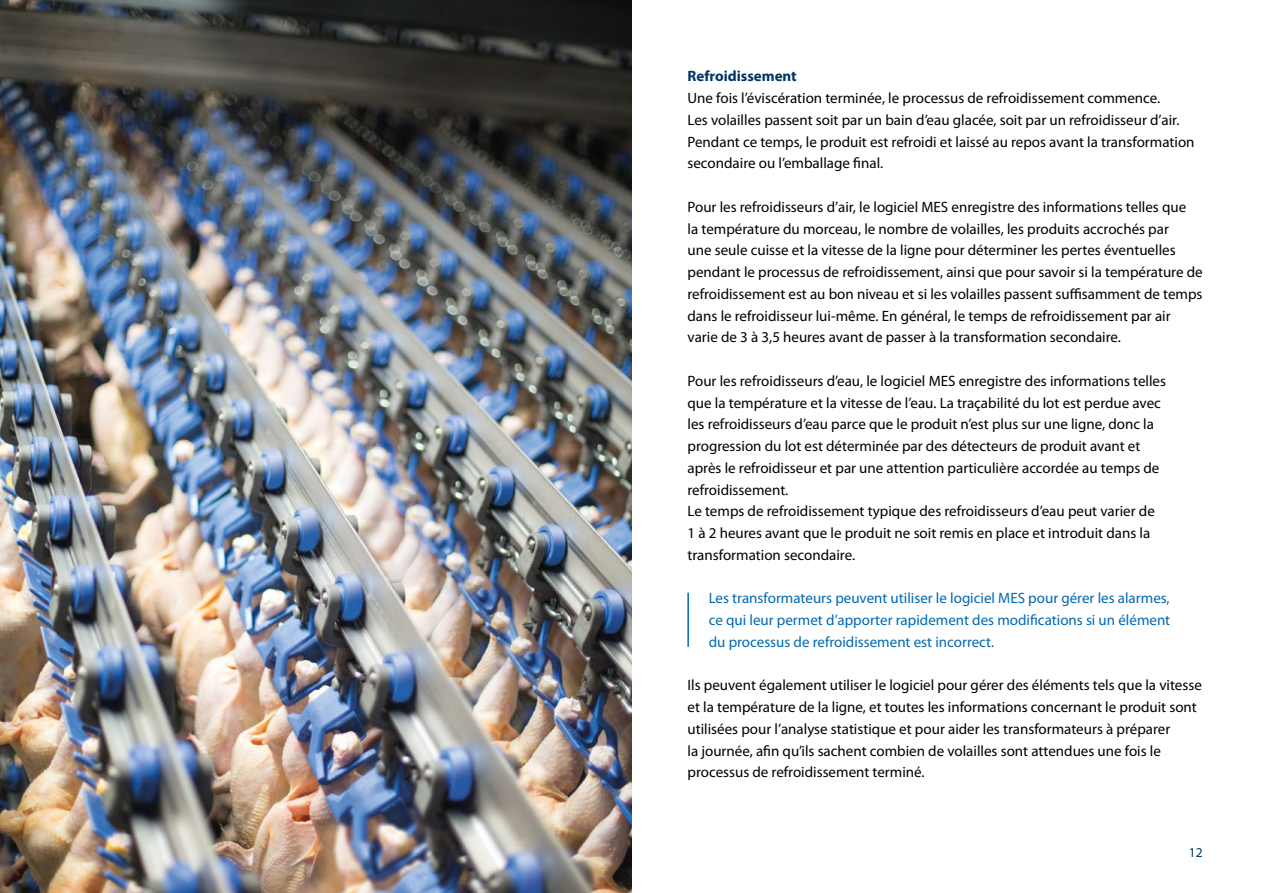
<style>
.page{position:relative;width:1263px;height:893px;background:#fff}
.page>*{position:absolute;margin:0;border:0;box-sizing:border-box;transform-origin:0 0}
.t1{font:15px/21.8px "Myriad Pro";color:#000}
.t2{font:15px/21.8px "Myriad Pro";color:#0069b4;text-align:justify}
.t3{font:700 15px "Myriad Pro";color:#023467}
.t4{font:13.5px "Myriad Pro";color:#023467}
</style>
<div class="page">
<img style="left:0;top:0;width:631px;height:893px">
<hr style="left:687px;top:593px;width:2px;height:54px;background:#0069b4">
<p class="t3" style="left:687px;top:66px;width:111px">Refroidissement</p>
<p class="t1" style="left:687px;top:87px;width:508px">Une fois l’éviscération terminée, le processus de refroidissement commence.<br>Les volailles passent soit par un bain d’eau glacée, soit par un refroidisseur d’air.<br>Pendant ce temps, le produit est refroidi et laissé au repos avant la transformation secondaire ou l’emballage final.</p>
<p class="t1" style="left:687px;top:196px;width:517px">Pour les refroidisseurs d’air, le logiciel MES enregistre des informations telles que<br>la température du morceau, le nombre de volailles, les produits accrochés par<br>une seule cuisse et la vitesse de la ligne pour déterminer les pertes éventuelles pendant le processus de refroidissement, ainsi que pour savoir si la température de refroidissement est au bon niveau et si les volailles passent suffisamment de temps dans le refroidisseur lui-même. En général, le temps de refroidissement par air varie de 3 à 3,5 heures avant de passer à la transformation secondaire.</p>
<p class="t1" style="left:687px;top:370px;width:480px">Pour les refroidisseurs d’eau, le logiciel MES enregistre des informations telles que la température et la vitesse de l’eau. La traçabilité du lot est perdue avec les refroidisseurs d’eau parce que le produit n’est plus sur une ligne, donc la progression du lot est déterminée par des détecteurs de produit avant et après le refroidisseur et par une attention particulière accordée au temps de refroidissement.<br>Le temps de refroidissement typique des refroidisseurs d’eau peut varier de 1 à 2 heures avant que le produit ne soit remis en place et introduit dans la transformation secondaire.</p>
<p class="t2" style="left:709px;top:587px;width:463px">Les transformateurs peuvent utiliser le logiciel MES pour gérer les alarmes, ce qui leur permet d’apporter rapidement des modifications si un élément du processus de refroidissement est incorrect.</p>
<p class="t1" style="left:687px;top:674px;width:516px">Ils peuvent également utiliser le logiciel pour gérer des éléments tels que la vitesse et la température de la ligne, et toutes les informations concernant le produit sont utilisées pour l’analyse statistique et pour aider les transformateurs à préparer<br>la journée, afin qu’ils sachent combien de volailles sont attendues une fois le processus de refroidissement terminé.</p>
<p class="t4" style="left:1189px;top:844px;width:15px">12</p>
</div>
